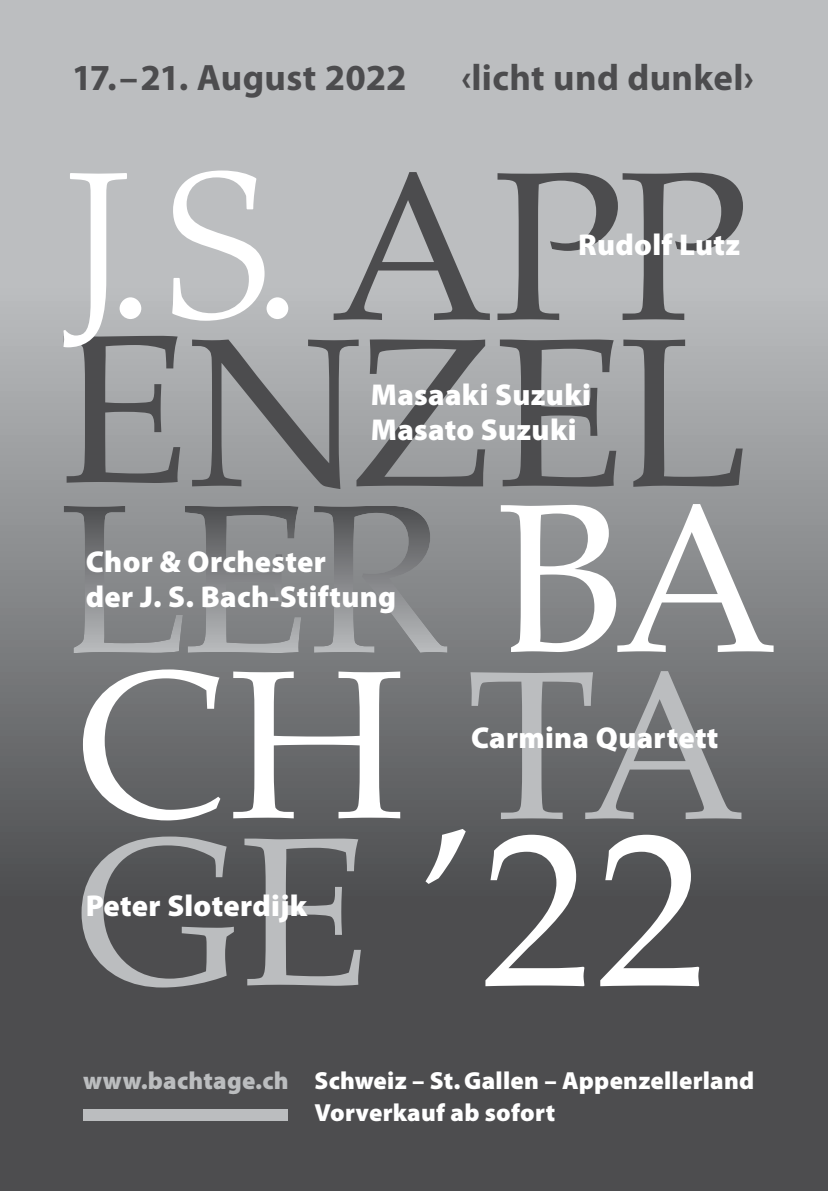
<style>
.page{position:relative;width:828px;height:1191px;background:#fff}
.page>*{position:absolute;margin:0;border:0;box-sizing:border-box;transform-origin:0 0}
.t1{font:700 36.8px "Myriad Pro";letter-spacing:.01em;color:#4c4c4e}
.t2{font:900 30.2px/35.2px "Myriad Pro";letter-spacing:.01em;color:#fff}
.t3{font:900 24.8px/32px "Myriad Pro";letter-spacing:.01em;color:#fff}
.s1{color:#bbbdbf}
</style>
<div class="page">
<img style="left:0;top:0;width:828px;height:1191px">
<svg style="left:64px;top:172px;width:679px;height:317px;background:#969799"></svg>
<svg style="left:82px;top:836px;width:279px;height:151px;background:#6d6e70"></svg>
<svg style="left:501px;top:504px;width:272px;height:148px"></svg>
<svg style="left:83px;top:669px;width:137px;height:151px"></svg>
<svg style="left:233px;top:671px;width:167px;height:147px"></svg>
<svg style="left:425px;top:829px;width:41px;height:55px"></svg>
<svg style="left:63px;top:170px;width:225px;height:177px;fill:#bcbec0"></svg>
<svg style="left:470px;top:671px;width:271px;height:148px;background:#7d7e80"></svg>
<img style="left:64px;top:506px;width:383px;height:147px">
<div style="left:83px;top:1109px;width:205px;height:12px;background:#bbbdbf"></div>
<svg style="left:485px;top:834px;width:99px;height:152px"></svg>
<svg style="left:600px;top:834px;width:99px;height:152px"></svg>
<p class="t1" style="left:72px;top:63px;width:336px">17. – 21. August 2022</p>
<p class="t1" style="left:461px;top:63px;width:294px">‹licht und dunkel›</p>
<p class="t2" style="left:578px;top:230px;width:163px">Rudolf Lutz</p>
<p class="t2" style="left:371px;top:380px;width:222px">Masaaki Suzuki<br>Masato Suzuki</p>
<p class="t2" style="left:86px;top:547px;width:312px">Chor &amp; Orchester<br>der J. S. Bach-Stiftung</p>
<p class="t2" style="left:86px;top:890px;width:223px">Peter Sloterdijk</p>
<p class="t2" style="left:471px;top:722px;width:249px">Carmina Quartett</p>
<p class="t3" style="left:314px;top:1066px;width:441px;text-indent:-231px"><span class="s1">www.bachtage.ch</span> Schweiz – St. Gallen – Appenzellerland<br>Vorverkauf ab sofort</p>
</div>
